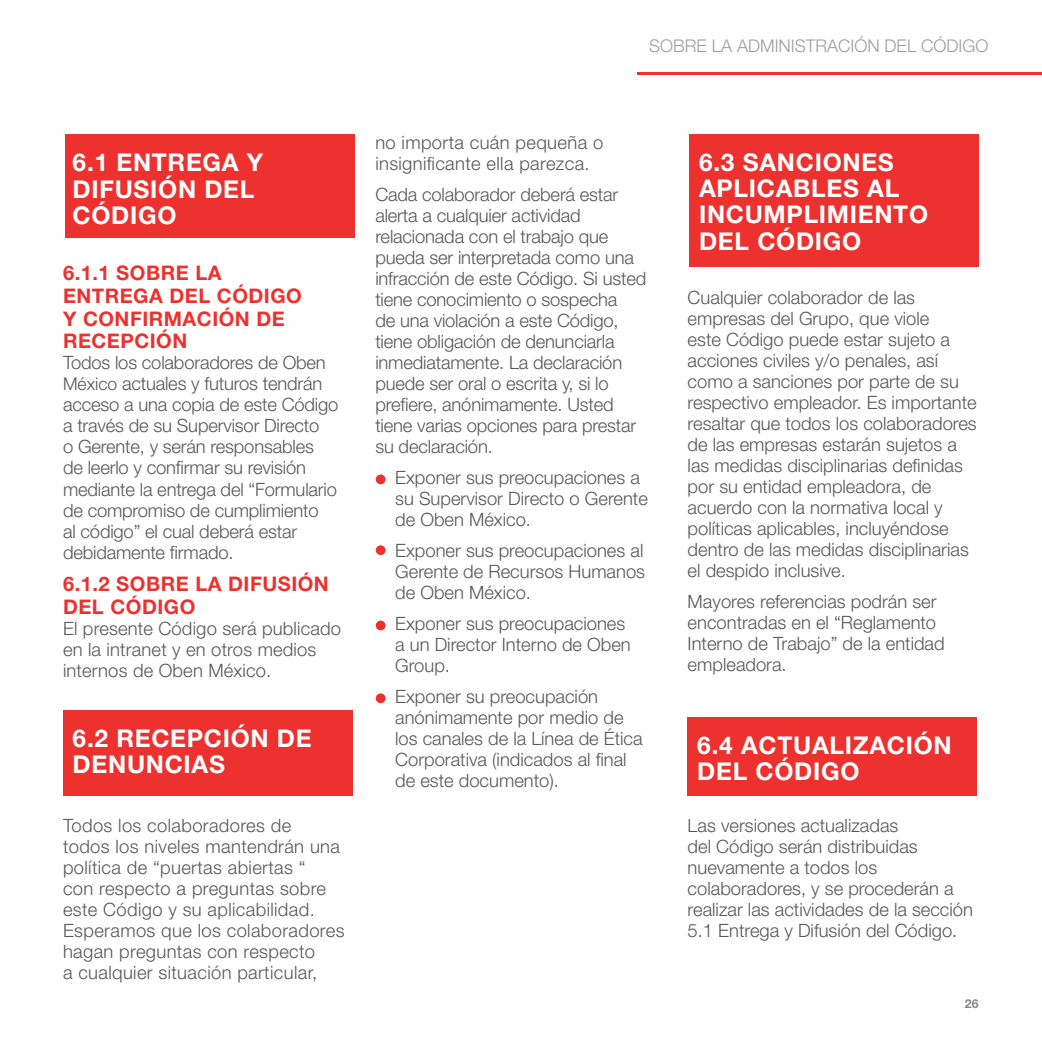
<style>
.page{position:relative;width:1042px;height:1042px;background:#fff}
.page>*{position:absolute;margin:0;border:0;box-sizing:border-box;transform-origin:0 0}
.t1{font:700 24.5px/26.2px "Helvetica Neue LT Std";letter-spacing:.03em;color:#fff}
.t2{font:700 20.12px/22.8px "Helvetica Neue LT Std";letter-spacing:.025em;color:#ed312f}
.t3{font:300 18.38px/21px "Helvetica Neue LT Std";color:#575756}
.t4{font:300 18.38px/21px "Helvetica Neue LT Std";letter-spacing:.02em;color:#575756}
.t5{font:300 17.5px "Helvetica Neue LT Std";color:#9d9d9c}
.t6{font:700 12.25px "Helvetica Neue LT Std";color:#878787}
.s1{font-size:17.5px}
</style>
<div class="page">
<div style="left:65px;top:134px;width:289px;height:104px;background:#ed312f"></div>
<div style="left:63px;top:710px;width:289px;height:86px;background:#ed312f"></div>
<hr style="left:637px;top:72px;width:405px;height:2px;background:#ed312f">
<div style="left:689px;top:134px;width:290px;height:133px;background:#ed312f"></div>
<div style="left:687px;top:717px;width:290px;height:79px;background:#ed312f"></div>
<div style="left:376px;top:474px;width:9px;height:10px;background:#ed312f;border-radius:50%"></div>
<div style="left:376px;top:545px;width:9px;height:10px;background:#ed312f;border-radius:50%"></div>
<div style="left:376px;top:620px;width:9px;height:10px;background:#ed312f;border-radius:50%"></div>
<div style="left:376px;top:693px;width:9px;height:10px;background:#ed312f;border-radius:50%"></div>
<p class="t5" style="left:649px;top:35px;width:341px">SOBRE LA ADMINISTRACIÓN DEL CÓDIGO</p>
<h1 class="t1" style="left:73px;top:149px;width:192px">6.1 ENTREGA Y<br>DIFUSIÓN DEL<br>CÓDIGO</h1>
<p class="t2" style="left:63px;top:261px;width:240px">6.1.1 SOBRE LA<br>ENTREGA DEL CÓDIGO<br>Y CONFIRMACIÓN DE<br>RECEPCIÓN</p>
<p class="t3" style="left:63px;top:352px;width:277px">Todos los colaboradores de Oben<br><span class="s1">México</span> actuales y futuros tendrán acceso a una copia de este Código a través de su Supervisor Directo<br>o Gerente, y serán responsables de leerlo y confirmar su revisión mediante la entrega del “Formulario de compromiso de cumplimiento<br>al código” el cual deberá estar debidamente firmado.</p>
<p class="t2" style="left:63px;top:572px;width:267px">6.1.2 SOBRE LA DIFUSIÓN<br>DEL CÓDIGO</p>
<p class="t3" style="left:63px;top:617px;width:280px">El presente Código será publicado en la intranet y en otros medios internos de Oben México.</p>
<h1 class="t1" style="left:73px;top:725px;width:240px">6.2 RECEPCIÓN DE<br>DENUNCIAS</h1>
<p class="t4" style="left:63px;top:814px;width:283px">Todos los colaboradores de<br>todos los niveles mantendrán una política de “puertas abiertas “<br>con respecto a preguntas sobre este Código y su aplicabilidad.<br>Esperamos que los colaboradores hagan preguntas con respecto<br>a cualquier situación particular,</p>
<p class="t4" style="left:375px;top:132px;width:229px">no importa cuán pequeña o insignificante ella parezca.</p>
<p class="t3" style="left:375px;top:184px;width:272px">Cada colaborador deberá estar alerta a cualquier actividad relacionada con el trabajo que pueda ser interpretada como una infracción de este Código. Si usted tiene conocimiento o sospecha<br>de una violación a este Código, tiene obligación de denunciarla inmediatamente. La declaración puede ser oral o escrita y, si lo prefiere, anónimamente. Usted tiene varias opciones para prestar su declaración.</p>
<p class="t3" style="left:395px;top:467px;width:254px">Exponer sus preocupaciones a su Supervisor Directo o Gerente de Oben México.</p>
<p class="t3" style="left:395px;top:540px;width:251px;text-align:justify">Exponer sus preocupaciones al Gerente de Recursos Humanos de Oben México.</p>
<p class="t3" style="left:395px;top:613px;width:237px">Exponer sus preocupaciones a un Director Interno de Oben<br>Group.</p>
<p class="t3" style="left:395px;top:685px;width:249px">Exponer su preocupación anónimamente por medio de los canales de la Línea de Ética<br>Corporativa (indicados al final de este documento).</p>
<h1 class="t1" style="left:699px;top:149px;width:230px">6.3 SANCIONES<br>APLICABLES AL<br>INCUMPLIMIENTO<br>DEL CÓDIGO</h1>
<p class="t3" style="left:687px;top:286px;width:291px">Cualquier colaborador de las empresas del Grupo, que viole<br>este Código puede estar sujeto a acciones civiles y/o penales, así como a sanciones por parte de su respectivo empleador. Es importante resaltar que todos los colaboradores de las empresas estarán sujetos a las medidas disciplinarias definidas por su entidad empleadora, de acuerdo con la normativa local y políticas aplicables, incluyéndose dentro de las medidas disciplinarias el despido inclusive.</p>
<p class="t3" style="left:687px;top:590px;width:258px">Mayores referencias podrán ser encontradas en el “Reglamento<br>Interno de Trabajo” de la entidad empleadora.</p>
<h1 class="t1" style="left:697px;top:731px;width:256px">6.4 ACTUALIZACIÓN<br>DEL CÓDIGO</h1>
<p class="t3" style="left:687px;top:814px;width:287px">Las versiones actualizadas<br>del Código serán distribuidas nuevamente a todos los colaboradores, y se procederán a realizar las actividades de la sección<br>5.1 Entrega y Difusión del Código.</p>
<p class="t6" style="left:965px;top:996px;width:15px">26</p>
</div>
